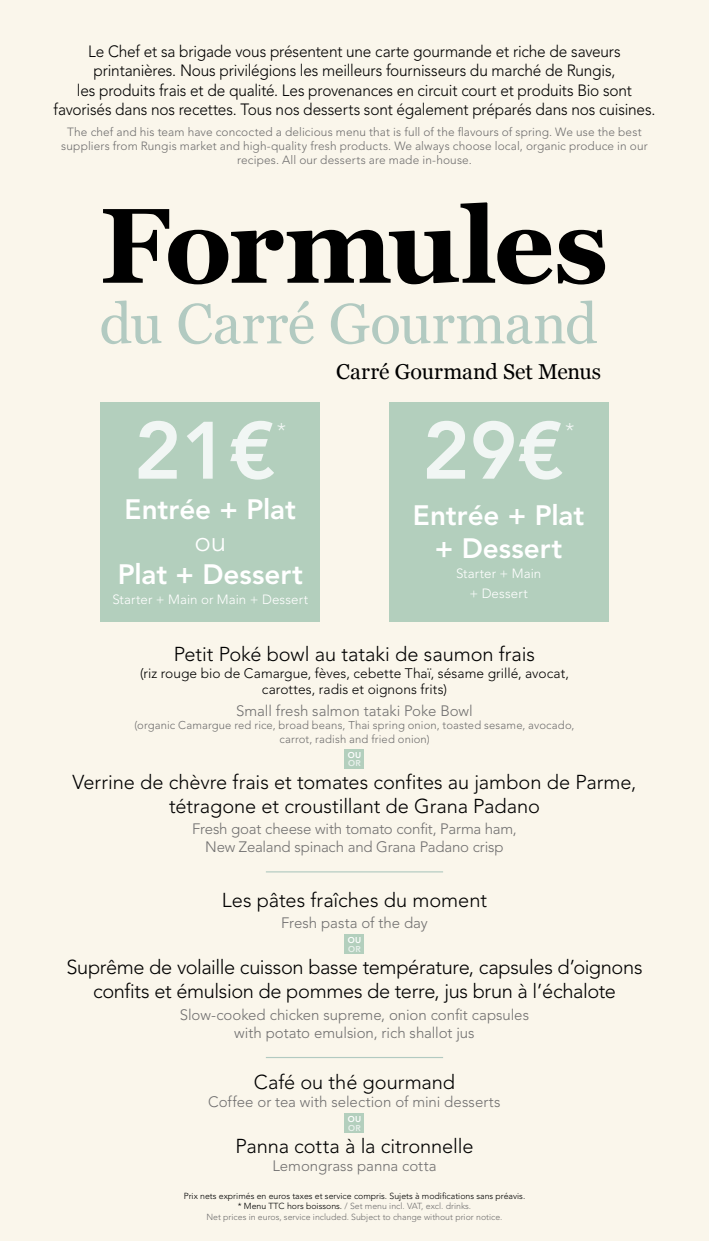
<style>
.page{position:relative;width:709px;height:1241px;background:#fff}
.page>*{position:absolute;margin:0;border:0;box-sizing:border-box;transform-origin:0 0}
.t1{font:700 106.25px "Georgia";letter-spacing:-.03em;color:#000}
.t2{font:800 80.38px "Avenir LT Std";color:#f1f6f4}
.t3{font:56.75px "Georgia";letter-spacing:-.005em;color:#b2cac1}
.t4{font:800 27.88px/32.8px "Avenir LT Std";color:#fff;text-align:center}
.t5{font:300 27.88px "Avenir LT Std";color:#fff}
.t6{font:21.5px "Georgia";color:#000}
.t7{font:300 21.12px "Avenir LT Std";color:#f1f6f4}
.t8{font:300 20px/24px "Avenir LT Std";letter-spacing:-.005em;color:#000;text-align:center}
.t9{font:300 16.25px/19.5px "Avenir LT Std";letter-spacing:-.01em;color:#000;text-align:center;scale:.95 1}
.t10{font:300 15px/18px "Avenir LT Std";letter-spacing:-.005em;color:#706f6f;text-align:center}
.t11{font:300 13.75px/16.5px "Avenir LT Std";letter-spacing:.005em;color:#000;text-align:center}
.t12{font:300 13.38px/20.2px "Avenir LT Std";letter-spacing:.005em;color:#fff;text-align:center}
.t13{font:300 11.88px/14.2px "Avenir LT Std";letter-spacing:.01em;color:#706f6f;text-align:center}
.t14{font:300 11.25px/13.5px "Avenir LT Std";letter-spacing:.01em;color:#706f6f;text-align:center}
.t15{font:300 8.75px/10.5px "Avenir LT Std";color:#000;text-align:center}
.t16{font:800 8.5px "Avenir LT Std";color:#fff}
.t17{font:800 8.5px "Avenir LT Std";color:#e9f1ec}
.s1{color:#706f6f}
</style>
<div class="page">
<div style="left:0;top:0;width:709px;height:1240px;background:#faf6eb"></div>
<div style="left:344px;top:748px;width:20px;height:20px;background:#b3cfbd"></div>
<hr style="left:266px;top:871px;width:177px;height:1px;background:#b2cac1">
<div style="left:344px;top:934px;width:20px;height:20px;background:#b3cfbd"></div>
<hr style="left:266px;top:1056px;width:177px;height:1px;background:#b2cac1">
<div style="left:344px;top:1112px;width:20px;height:20px;background:#b3cfbd"></div>
<div style="left:100px;top:402px;width:220px;height:220px;background:#b3cfbd"></div>
<div style="left:389px;top:402px;width:219px;height:220px;background:#b3cfbd"></div>
<p class="t9" style="left:54px;top:41px;width:635px">Le Chef et sa brigade vous présentent une carte gourmande et riche de saveurs printanières. Nous privilégions les meilleurs fournisseurs du marché de Rungis,<br>les produits frais et de qualité. Les provenances en circuit court et produits Bio sont favorisés dans nos recettes. Tous nos desserts sont également préparés dans nos cuisines.</p>
<p class="t13" style="left:61px;top:125px;width:588px">The chef and his team have concocted a delicious menu that is full of the flavours of spring. We use the best suppliers from Rungis market and high-quality fresh products. We always choose local, organic produce in our recipes. All our desserts are made in-house.</p>
<h1 class="t1" style="left:99px;top:186px;width:510px">Formules</h1>
<h3 class="t3" style="left:99px;top:291px;width:499px">du Carré Gourmand</h3>
<h2 class="t2" style="left:134px;top:403px;width:144px">21€</h2>
<p class="t7" style="left:277px;top:418px;width:11px">*</p>
<h3 class="t4" style="left:125px;top:492px;width:173px">Entrée + Plat</h3>
<h3 class="t5" style="left:194px;top:525px;width:33px">ou</h3>
<h3 class="t4" style="left:118px;top:558px;width:187px">Plat + Dessert</h3>
<p class="t12" style="left:112px;top:589px;width:197px">Starter + Main or Main + Dessert</p>
<p class="t6" style="left:336px;top:359px;width:266px">Carré Gourmand Set Menus</p>
<h2 class="t2" style="left:422px;top:403px;width:144px">29€</h2>
<p class="t7" style="left:565px;top:418px;width:11px">*</p>
<h3 class="t4" style="left:413px;top:499px;width:173px">Entrée + Plat + Dessert</h3>
<p class="t12" style="left:456px;top:563px;width:87px">Starter + Main + Dessert</p>
<p class="t8" style="left:174px;top:642px;width:363px">Petit Poké bowl au tataki de saumon frais</p>
<p class="t11" style="left:140px;top:664px;width:430px">(riz rouge bio de Camargue, fèves, cebette Thaï, sésame grillé, avocat, carottes, radis et oignons frits)</p>
<p class="t10" style="left:236px;top:701px;width:238px">Small fresh salmon tataki Poke Bowl</p>
<p class="t14" style="left:134px;top:718px;width:441px">(organic Camargue red rice, broad beans, Thai spring onion, toasted sesame, avocado, carrot, radish and fried onion)</p>
<p class="t16" style="left:348px;top:749px;width:15px">OU</p>
<p class="t17" style="left:348px;top:758px;width:14px">OR</p>
<p class="t8" style="left:73px;top:769px;width:565px">Verrine de chèvre frais et tomates confites au jambon de Parme, tétragone et croustillant de Grana Padano</p>
<p class="t10" style="left:192px;top:820px;width:326px">Fresh goat cheese with tomato confit, Parma ham,<br>New Zealand spinach and Grana Padano crisp</p>
<p class="t8" style="left:222px;top:887px;width:266px">Les pâtes fraîches du moment</p>
<p class="t10" style="left:281px;top:914px;width:148px">Fresh pasta of the day</p>
<p class="t16" style="left:348px;top:935px;width:15px">OU</p>
<p class="t17" style="left:348px;top:943px;width:14px">OR</p>
<p class="t8" style="left:66px;top:955px;width:577px">Suprême de volaille cuisson basse température, capsules d’oignons confits et émulsion de pommes de terre, jus brun à l’échalote</p>
<p class="t10" style="left:180px;top:1005px;width:351px">Slow-cooked chicken supreme, onion confit capsules with potato emulsion, rich shallot jus</p>
<p class="t8" style="left:254px;top:1070px;width:203px">Café ou thé gourmand</p>
<p class="t10" style="left:208px;top:1092px;width:294px">Coffee or tea with selection of mini desserts</p>
<p class="t16" style="left:348px;top:1113px;width:15px">OU</p>
<p class="t17" style="left:348px;top:1122px;width:14px">OR</p>
<p class="t8" style="left:235px;top:1134px;width:239px">Panna cotta à la citronnelle</p>
<p class="t10" style="left:272px;top:1157px;width:165px">Lemongrass panna cotta</p>
<p class="t15" style="left:184px;top:1190px;width:343px">Prix nets exprimés en euros taxes et service compris. Sujets à modifications sans préavis. * Menu TTC hors boissons. <span class="s1">/ Set menu incl. VAT, excl. drinks.<br>Net prices in euros, service included. Subject to change without prior notice.</span></p>
</div>
